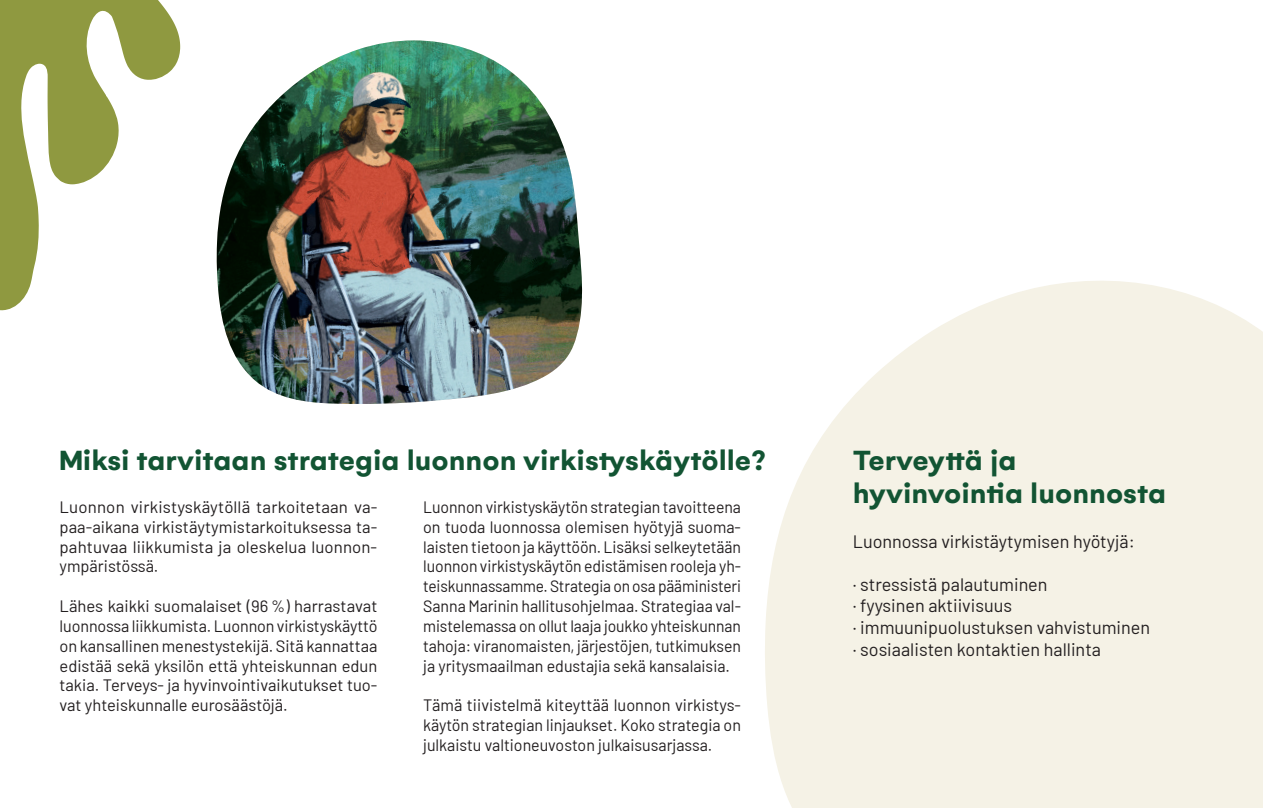
<style>
.page{position:relative;width:1263px;height:808px;background:#fff}
.page>*{position:absolute;margin:0;border:0;box-sizing:border-box;transform-origin:0 0}
.t1{font:700 30px/33px "Gelion";color:#125433}
.ym_leipis{font:18px "Barlow";color:#231f20}
.ym_leipis-2{font:16.5px/19.8px "Barlow";color:#231f20;text-align:justify}
.ym_leipis-3{font:16.5px/19.8px "Barlow";color:#231f20;text-align:justify;scale:.96 1}
</style>
<div class="page">
<svg style="left:765px;top:281px;width:498px;height:527px;fill:#f5f2e6"></svg>
<img style="left:216px;top:40px;width:367px;height:364px">
<svg style="left:0;top:0;width:180px;height:311px"></svg>
<p class="t1" style="left:60px;top:445px;width:708px">Miksi tarvitaan strategia luonnon virkistyskäytölle?</p>
<p class="t1" style="left:853px;top:445px;width:315px">Terveyttä ja hyvinvointia luonnosta</p>
<p class="ym_leipis" style="left:853px;top:528px;width:283px">Luonnossa virkistäytymisen hyötyjä:</p>
<p class="ym_leipis" style="left:853px;top:571px;width:196px">· stressistä palautuminen</p>
<p class="ym_leipis" style="left:853px;top:593px;width:161px">· fyysinen aktiivisuus</p>
<p class="ym_leipis" style="left:853px;top:614px;width:299px">· immuunipuolustuksen vahvistuminen</p>
<p class="ym_leipis" style="left:853px;top:636px;width:250px">· sosiaalisten kontaktien hallinta</p>
<p class="ym_leipis-2" style="left:60px;top:496px;width:319px">Luonnon virkistyskäytöllä tarkoitetaan va&shy;paa-aikana virkistäytymistarkoituksessa ta&shy;pahtuvaa liikkumista ja oleskelua luonnon&shy;ympäristössä.</p>
<p class="ym_leipis-2" style="left:60px;top:595px;width:319px">Lähes kaikki suomalaiset (96 %) harrastavat luonnossa liikkumista. Luonnon virkistyskäyttö on kansallinen menestystekijä. Sitä kannattaa edistää sekä yksilön että yhteiskunnan edun takia. Terveys- ja hyvinvointivaikutukset tuo&shy;vat yhteiskunnalle eurosäästöjä.</p>
<p class="ym_leipis-3" style="left:423px;top:496px;width:333px">Luonnon virkistyskäytön strategian tavoitteena on tuoda luonnossa olemisen hyötyjä suoma&shy;laisten tietoon ja käyttöön. Lisäksi selkeytetään luonnon virkistyskäytön edistämisen rooleja yh&shy;teiskunnassamme. Strategia on osa pääministeri Sanna Marinin hallitusohjelmaa. Strategiaa val&shy;mistelemassa on ollut laaja joukko yhteiskunnan tahoja: viranomaisten, järjestöjen, tutkimuksen ja yritysmaailman edustajia sekä kansalaisia.</p>
<p class="ym_leipis-2" style="left:423px;top:694px;width:319px">Tämä tiivistelmä kiteyttää luonnon virkistys&shy;käytön strategian linjaukset. Koko strategia on julkaistu valtioneuvoston julkaisusarjassa.</p>
</div>
